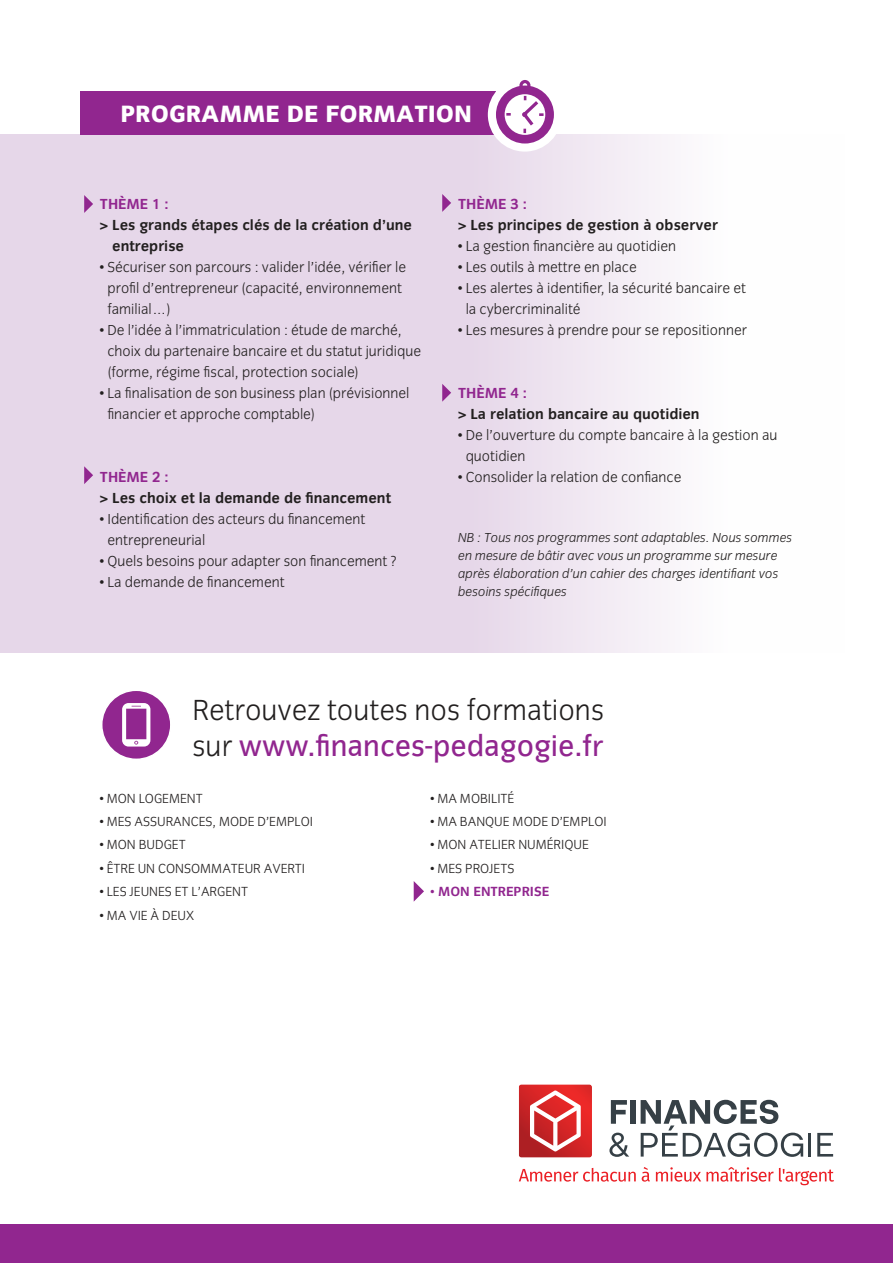
<style>
.page{position:relative;width:893px;height:1263px;background:#fff}
.page>*{position:absolute;margin:0;border:0;box-sizing:border-box;transform-origin:0 0}
.t1{font:30.15px "Congress Sans Light Std";color:#221f1f}
.t2{font:30.15px "Congress Sans Std";color:#91268f}
.t3{font:24.45px "Congress Sans Ex Bold Std";color:#fff}
.t4{font:15px/21px "Congress Sans Light Std";color:#221f1f}
.t5{font:700 15px/21px "Congress Sans Std";color:#221f1f}
.t6{font:700 15px "Congress Sans Std";color:#91268f}
.t7{font:13.65px "Congress Sans Light Std";color:#221f1f}
.t8{font:700 13.65px "Congress Sans Std";color:#91268f}
.t9{font:italic 13.5px/18px "Congress Sans Light Std";color:#221f1f}
.s1{font-family:"Congress Sans Light Std";color:#221f1f}
</style>
<div class="page">
<div style="left:0;top:134px;width:844px;height:519px;background:linear-gradient(to right,#dfcbe3,#fbf9fb)"></div>
<div style="left:81px;top:91px;width:415px;height:44px;background:#91268f"></div>
<svg style="left:84px;top:195px;width:9px;height:18px"></svg>
<svg style="left:442px;top:194px;width:9px;height:18px"></svg>
<div style="left:488px;top:78px;width:74px;height:74px;background:#fff;border-radius:50%"></div>
<svg style="left:496px;top:80px;width:58px;height:64px"></svg>
<svg style="left:414px;top:881px;width:10px;height:21px"></svg>
<div style="left:102px;top:690px;width:69px;height:69px;background:#91268f;border-radius:50%"></div>
<div style="left:101px;top:689px;width:71px;height:71px;border:2px solid #fff;border-radius:50%"></div>
<svg style="left:122px;top:703px;width:28px;height:43px"></svg>
<div style="left:0;top:1225px;width:893px;height:38px;background:#91268f"></div>
<svg style="left:442px;top:384px;width:9px;height:18px"></svg>
<svg style="left:84px;top:466px;width:9px;height:18px"></svg>
<svg style="left:519px;top:1168px;width:117px;height:13px"></svg>
<svg style="left:642px;top:1167px;width:8px;height:14px"></svg>
<svg style="left:656px;top:1167px;width:178px;height:18px"></svg>
<svg style="left:611px;top:1100px;width:16px;height:24px"></svg>
<div style="left:631px;top:1100px;width:5px;height:24px;background:#364046"></div>
<svg style="left:609px;top:1132px;width:20px;height:25px"></svg>
<svg style="left:641px;top:1100px;width:162px;height:57px"></svg>
<hr style="left:808px;top:1133px;width:3px;height:23px;background:#364046">
<svg style="left:817px;top:1133px;width:16px;height:23px"></svg>
<img style="left:519px;top:1084px;width:73px;height:73px">
<svg style="left:530px;top:1090px;width:51px;height:61px"></svg>
<h2 class="t3" style="left:120px;top:99px;width:353px">PROGRAMME DE FORMATION</h2>
<p class="t6" style="left:100px;top:196px;width:70px">THÈME 1 :</p>
<p class="t5" style="left:112px;top:215px;width:301px;text-indent:-12px">&gt; Les grands étapes clés de la création d’une entreprise</p>
<p class="t4" style="left:107px;top:257px;width:300px;text-indent:-8px">• Sécuriser son parcours : valider l’idée, vérifier le profil d’entrepreneur (capacité, environnement familial…)</p>
<p class="t4" style="left:107px;top:320px;width:315px;text-indent:-8px">• De l’idée à l’immatriculation : étude de marché, choix du partenaire bancaire et du statut juridique (forme, régime fiscal, protection sociale)</p>
<p class="t4" style="left:107px;top:383px;width:304px;text-indent:-8px">• La finalisation de son business plan (prévisionnel financier et approche comptable)</p>
<p class="t6" style="left:100px;top:469px;width:70px">THÈME 2 :</p>
<p class="t5" style="left:100px;top:488px;width:293px">&gt; Les choix et la demande de financement</p>
<p class="t4" style="left:107px;top:509px;width:260px;text-indent:-8px">• Identification des acteurs du financement entrepreneurial</p>
<p class="t4" style="left:100px;top:551px;width:298px">• Quels besoins pour adapter son financement ?</p>
<p class="t4" style="left:100px;top:572px;width:186px">• La demande de financement</p>
<p class="t6" style="left:458px;top:196px;width:70px">THÈME 3 :</p>
<p class="t5" style="left:458px;top:215px;width:261px">&gt; Les principes de gestion à observer</p>
<p class="t4" style="left:458px;top:236px;width:219px">• La gestion financière au quotidien</p>
<p class="t4" style="left:458px;top:257px;width:180px">• Les outils à mettre en place</p>
<p class="t4" style="left:466px;top:278px;width:282px;text-indent:-8px">• Les alertes à identifier, la sécurité bancaire et la cybercriminalité</p>
<p class="t4" style="left:458px;top:320px;width:290px">• Les mesures à prendre pour se repositionner</p>
<p class="t6" style="left:458px;top:385px;width:70px">THÈME 4 :</p>
<p class="t5" style="left:458px;top:404px;width:243px">&gt; La relation bancaire au quotidien</p>
<p class="t4" style="left:466px;top:425px;width:313px;text-indent:-8px">• De l’ouverture du compte bancaire à la gestion au quotidien</p>
<p class="t4" style="left:458px;top:467px;width:225px">• Consolider la relation de confiance</p>
<p class="t9" style="left:458px;top:530px;width:336px">NB : Tous nos programmes sont adaptables. Nous sommes en mesure de bâtir avec vous un programme sur mesure après élaboration d’un cahier des charges identifiant vos besoins spécifiques</p>
<h1 class="t1" style="left:192px;top:693px;width:413px">Retrouvez toutes nos formations</h1>
<h1 class="t2" style="left:192px;top:729px;width:412px"><span class="s1">sur</span> www.finances-pedagogie.fr</h1>
<p class="t7" style="left:431px;top:791px;width:85px">• MA MOBILITÉ</p>
<p class="t7" style="left:431px;top:814px;width:178px">• MA BANQUE MODE D’EMPLOI</p>
<p class="t7" style="left:431px;top:837px;width:160px">• MON ATELIER NUMÉRIQUE</p>
<p class="t7" style="left:431px;top:861px;width:85px">• MES PROJETS</p>
<p class="t8" style="left:431px;top:884px;width:120px">• MON ENTREPRISE</p>
<p class="t7" style="left:100px;top:791px;width:104px">• MON LOGEMENT</p>
<p class="t7" style="left:100px;top:814px;width:215px">• MES ASSURANCES, MODE D’EMPLOI</p>
<p class="t7" style="left:100px;top:837px;width:87px">• MON BUDGET</p>
<p class="t7" style="left:100px;top:861px;width:207px">• ÊTRE UN CONSOMMATEUR AVERTI</p>
<p class="t7" style="left:100px;top:884px;width:150px">• LES JEUNES ET L’ARGENT</p>
<p class="t7" style="left:100px;top:908px;width:96px">• MA VIE À DEUX</p>
</div>
